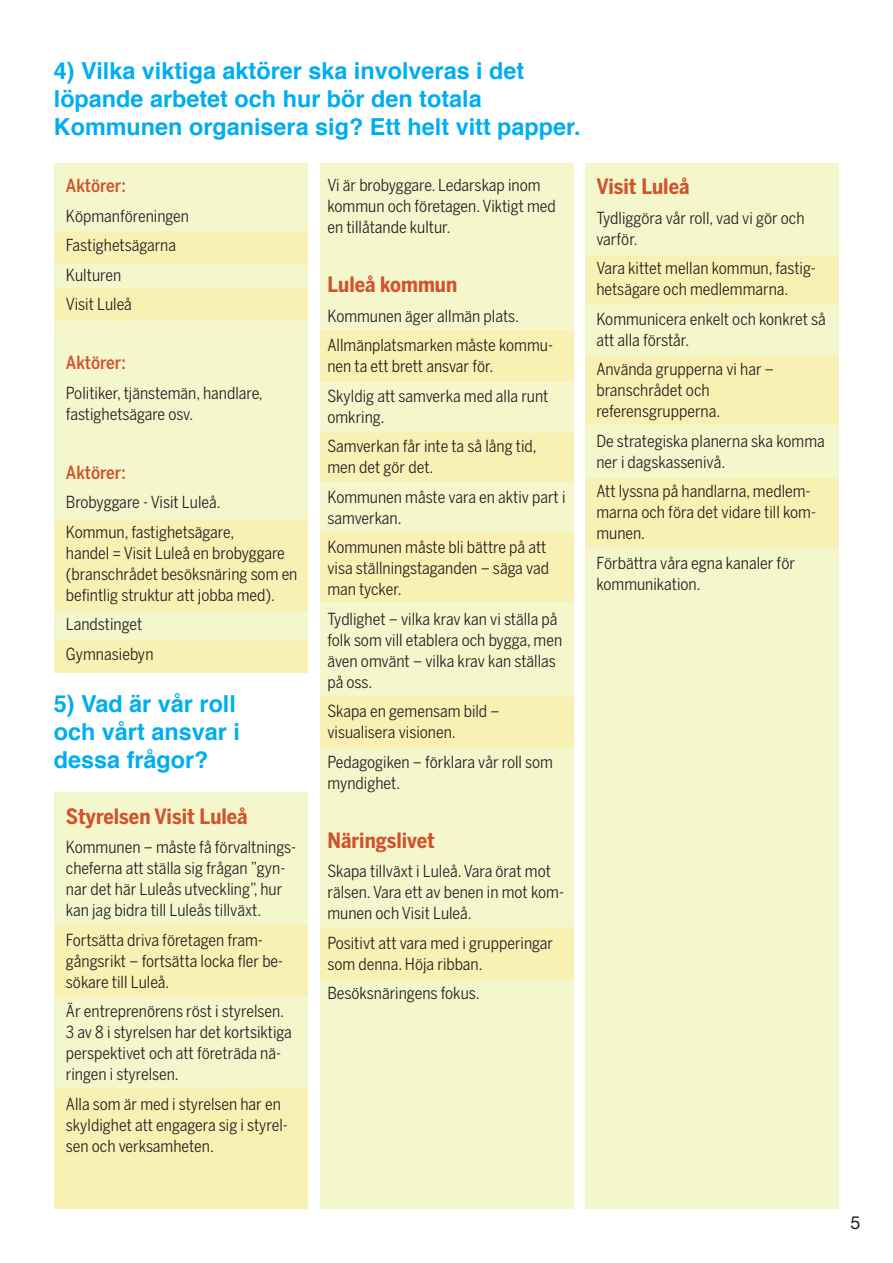
<style>
.page{position:relative;width:893px;height:1263px;background:#fff}
.page>*{position:absolute;margin:0;border:0;box-sizing:border-box;transform-origin:0 0}
.t1{font:700 23.4px/28px "Helvetica";color:#00aeef}
.t2{font:700 21px "Benton Sans Cond";color:#d2522b}
.t3{font:500 18px "Benton Sans Cond";color:#d2522b}
.t4{font:18px "Helvetica Neue LT Std";color:#231f20}
.t5{font:16.5px/21px "Benton Sans Cond";color:#231f20}
</style>
<div class="page">
<div style="left:54px;top:792px;width:254px;height:417px;background:#f4f6cc"></div>
<div style="left:54px;top:163px;width:254px;height:510px;background:#f4f6cc"></div>
<div style="left:320px;top:163px;width:253px;height:1046px;background:#f4f6cc"></div>
<div style="left:585px;top:163px;width:254px;height:1046px;background:#f4f6cc"></div>
<div style="left:54px;top:231px;width:254px;height:33px;background:#f9f1b3"></div>
<div style="left:54px;top:288px;width:254px;height:33px;background:#f9f1b3"></div>
<div style="left:320px;top:331px;width:253px;height:51px;background:#f9f1b3"></div>
<div style="left:320px;top:432px;width:253px;height:50px;background:#f9f1b3"></div>
<div style="left:585px;top:255px;width:254px;height:50px;background:#f9f1b3"></div>
<div style="left:585px;top:356px;width:254px;height:69px;background:#f9f1b3"></div>
<div style="left:585px;top:478px;width:254px;height:69px;background:#f9f1b3"></div>
<div style="left:320px;top:532px;width:253px;height:70px;background:#f9f1b3"></div>
<div style="left:320px;top:697px;width:253px;height:50px;background:#f9f1b3"></div>
<div style="left:320px;top:927px;width:253px;height:52px;background:#f9f1b3"></div>
<div style="left:54px;top:519px;width:254px;height:91px;background:#f9f1b3"></div>
<div style="left:54px;top:640px;width:254px;height:33px;background:#f9f1b3"></div>
<div style="left:54px;top:925px;width:254px;height:71px;background:#f9f1b3"></div>
<div style="left:54px;top:1089px;width:254px;height:120px;background:#f9f1b3"></div>
<h1 class="t1" style="left:54px;top:57px;width:528px">4) Vilka viktiga aktörer ska involveras i det löpande arbetet och hur bör den totala<br>Kommunen organisera sig? Ett helt vitt papper.</h1>
<p class="t3" style="left:66px;top:175px;width:61px">Aktörer:</p>
<p class="t5" style="left:66px;top:201px;width:125px;line-height:29.5px">Köpmanföreningen<br>Fastighetsägarna<br>Kulturen<br>Visit Luleå</p>
<p class="t3" style="left:66px;top:352px;width:61px">Aktörer:</p>
<p class="t5" style="left:66px;top:382px;width:198px">Politiker, tjänstemän, handlare, fastighetsägare osv.</p>
<p class="t3" style="left:66px;top:462px;width:61px">Aktörer:</p>
<p class="t5" style="left:66px;top:487px;width:170px;line-height:29.5px">Brobyggare - Visit Luleå.<br>Kommun, fastighetsägare,</p>
<p class="t5" style="left:66px;top:542px;width:233px">handel = Visit Luleå en brobyggare (branschrådet besöksnäring som en befintlig struktur att jobba med).</p>
<p class="t5" style="left:66px;top:609px;width:89px;line-height:29.5px">Landstinget<br>Gymnasiebyn</p>
<h1 class="t1" style="left:54px;top:689px;width:188px">5) Vad är vår roll och vårt ansvar i dessa frågor?</h1>
<p class="t2" style="left:66px;top:803px;width:183px">Styrelsen Visit Luleå</p>
<p class="t5" style="left:66px;top:836px;width:232px">Kommunen – måste få förvaltnings&shy;cheferna att ställa sig frågan ”gyn&shy;nar det här Luleås utveckling”, hur kan jag bidra till Luleås tillväxt.</p>
<p class="t5" style="left:66px;top:929px;width:219px">Fortsätta driva företagen fram&shy;gångsrikt – fortsätta locka fler be&shy;sökare till Luleå.</p>
<p class="t5" style="left:66px;top:1000px;width:227px">Är entreprenörens röst i styrelsen.<br>3 av 8 i styrelsen har det kortsiktiga perspektivet och att företräda nä&shy;ringen i styrelsen.</p>
<p class="t5" style="left:66px;top:1093px;width:224px">Alla som är med i styrelsen har en skyldighet att engagera sig i styrel&shy;sen och verksamheten.</p>
<p class="t5" style="left:327px;top:174px;width:230px">Vi är brobyggare. Ledarskap inom kommun och företagen. Viktigt med en tillåtande kultur.</p>
<p class="t2" style="left:327px;top:272px;width:131px">Luleå kommun</p>
<p class="t5" style="left:327px;top:301px;width:227px;line-height:29.5px">Kommunen äger allmän plats.<br>Allmänplatsmarken måste kommu-</p>
<p class="t5" style="left:327px;top:351px;width:223px;line-height:29.5px">nen ta ett brett ansvar för.<br>Skyldig att samverka med alla runt</p>
<p class="t5" style="left:327px;top:402px;width:211px;line-height:29.5px">omkring.<br>Samverkan får inte ta så lång tid,</p>
<p class="t5" style="left:327px;top:452px;width:240px;line-height:29.5px">men det gör det.<br>Kommunen måste vara en aktiv part i</p>
<p class="t5" style="left:327px;top:503px;width:220px;line-height:29.5px">samverkan.<br>Kommunen måste bli bättre på att</p>
<p class="t5" style="left:327px;top:557px;width:223px">visa ställningstaganden – säga vad man tycker.</p>
<p class="t5" style="left:327px;top:608px;width:236px">Tydlighet – vilka krav kan vi ställa på folk som vill etablera och bygga, men även omvänt – vilka krav kan ställas på oss.</p>
<p class="t5" style="left:327px;top:700px;width:174px">Skapa en gemensam bild – visualisera visionen.</p>
<p class="t5" style="left:327px;top:751px;width:227px">Pedagogiken – förklara vår roll som myndighet.</p>
<p class="t2" style="left:327px;top:828px;width:109px">Näringslivet</p>
<p class="t5" style="left:327px;top:860px;width:238px">Skapa tillväxt i Luleå. Vara örat mot rälsen. Vara ett av benen in mot kom&shy;munen och Visit Luleå.</p>
<p class="t5" style="left:327px;top:932px;width:227px">Positivt att vara med i grupperingar som denna. Höja ribban.</p>
<p class="t5" style="left:327px;top:982px;width:154px">Besöksnäringens fokus.</p>
<p class="t2" style="left:596px;top:174px;width:95px">Visit Luleå</p>
<p class="t5" style="left:596px;top:207px;width:210px">Tydliggöra vår roll, vad vi gör och varför.</p>
<p class="t5" style="left:596px;top:258px;width:221px">Vara kittet mellan kommun, fastig&shy;hetsägare och medlemmarna.</p>
<p class="t5" style="left:596px;top:308px;width:231px">Kommunicera enkelt och konkret så att alla förstår.</p>
<p class="t5" style="left:596px;top:359px;width:179px">Använda grupperna vi har – branschrådet och referensgrupperna.</p>
<p class="t5" style="left:596px;top:430px;width:230px">De strategiska planerna ska komma ner i dagskassenivå.</p>
<p class="t5" style="left:596px;top:481px;width:221px">Att lyssna på handlarna, medlem&shy;marna och föra det vidare till kom&shy;munen.</p>
<p class="t5" style="left:596px;top:552px;width:200px">Förbättra våra egna kanaler för kommunikation.</p>
<p class="t4" style="left:850px;top:1212px;width:12px">5</p>
</div>
